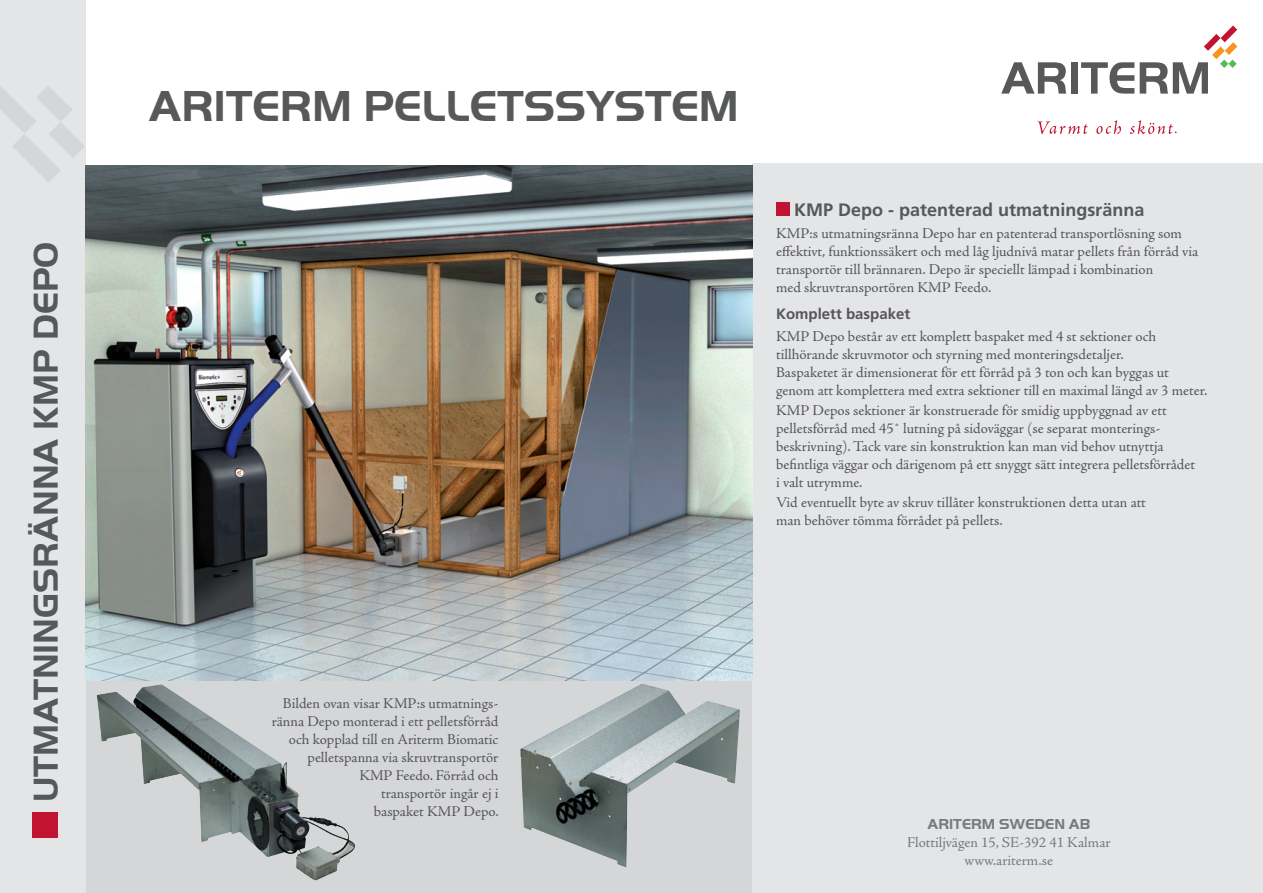
<style>
.page{position:relative;width:1263px;height:893px;background:#fff}
.page>*{position:absolute;margin:0;border:0;box-sizing:border-box;transform-origin:0 0}
.t1{font:700 45px "Handel Gothic EF";color:#57585a}
.t2{font:700 36px "Handel Gothic EF";color:#57585a}
.t3{font:700 18px "Frutiger";color:#57585a}
.t4{font:15px/18px "Adobe Jenson Pro";letter-spacing:-.005em;color:#565658}
.t5{font:15px/18px "Adobe Jenson Pro";color:#77797b;text-align:center}
.t6{font:700 15px "Frutiger";color:#565658}
.s1{font-family:"Handel Gothic EF";font-weight:700}
</style>
<div class="page">
<div style="left:85px;top:680px;width:668px;height:213px;background:#d5d6d8"></div>
<div style="left:753px;top:164px;width:510px;height:729px;background:#e4e5e7"></div>
<div style="left:0;top:0;width:85px;height:893px;background:#e4e5e7"></div>
<svg style="left:0;top:86px;width:84px;height:96px"></svg>
<img style="left:85px;top:165px;width:668px;height:515px">
<img style="left:520px;top:683px;width:220px;height:184px">
<img style="left:97px;top:687px;width:258px;height:194px">
<div style="left:776px;top:203px;width:13px;height:13px;background:#c01432"></div>
<div style="left:32px;top:812px;width:26px;height:26px;background:#c01432"></div>
<div style="left:1071px;top:62px;width:7px;height:32px;background:#57585a"></div>
<svg style="left:1081px;top:62px;width:53px;height:32px"></svg>
<svg style="left:1001px;top:62px;width:65px;height:32px"></svg>
<svg style="left:1140px;top:25px;width:97px;height:69px"></svg>
<svg style="left:1037px;top:121px;width:50px;height:13px"></svg>
<svg style="left:1096px;top:120px;width:25px;height:14px"></svg>
<svg style="left:1130px;top:120px;width:47px;height:14px"></svg>
<p class="t2" style="left:25px;top:802px;width:562px;rotate:-90deg">UTMATNINGSRÄNNA KMP DEPO</p>
<p class="t1" style="left:149px;top:80px;width:592px">ARITERM PELLETSSYSTEM</p>
<p class="t3" style="left:794px;top:199px;width:352px">KMP Depo - patenterad utmatningsränna</p>
<p class="t4" style="left:776px;top:225px;width:424px">KMP:s utmatningsränna Depo har en patenterad transportlösning som effektivt, funktionssäkert och med låg ljudnivå matar pellets från förråd via transportör till brännaren. Depo är speciellt lämpad i kombination<br>med skruvtransportören KMP Feedo.</p>
<p class="t6" style="left:776px;top:305px;width:136px">Komplett baspaket</p>
<p class="t4" style="left:776px;top:328px;width:433px">KMP Depo består av ett komplett baspaket med 4 st sektioner och tillhörande skruvmotor och styrning med monteringsdetaljer.<br>Baspaketet är dimensionerat för ett förråd på 3 ton och kan byggas ut genom att komplettera med extra sektioner till en maximal längd av 3 meter.</p>
<p class="t4" style="left:776px;top:402px;width:420px">KMP Depos sektioner är konstruerade för smidig uppbyggnad av ett pelletsförråd med 45˚ lutning på sidoväggar (se separat monterings&shy;beskrivning). Tack vare sin konstruktion kan man vid behov utnyttja befintliga väggar och därigenom på ett snyggt sätt integrera pelletsförrådet i valt utrymme.</p>
<p class="t4" style="left:776px;top:494px;width:371px">Vid eventuellt byte av skruv tillåter konstruktionen detta utan att man behöver tömma förrådet på pellets.</p>
<p class="t4" style="left:272px;top:694px;width:229px;text-align:right">Bilden ovan visar KMP:s utmatnings&shy;ränna Depo monterad i ett pelletsförråd och kopplad till en Ariterm Biomatic pelletspanna via skruvtransportör<br>KMP Feedo. Förråd och<br>transportör ingår ej i<br>baspaket KMP Depo.</p>
<p class="t5" style="left:907px;top:816px;width:205px"><span class="s1">ARITERM SWEDEN AB<br></span>Flottiljvägen 15, SE-392 41 Kalmar</p>
<p class="t5" style="left:964px;top:852px;width:90px">www.ariterm.se</p>
</div>
